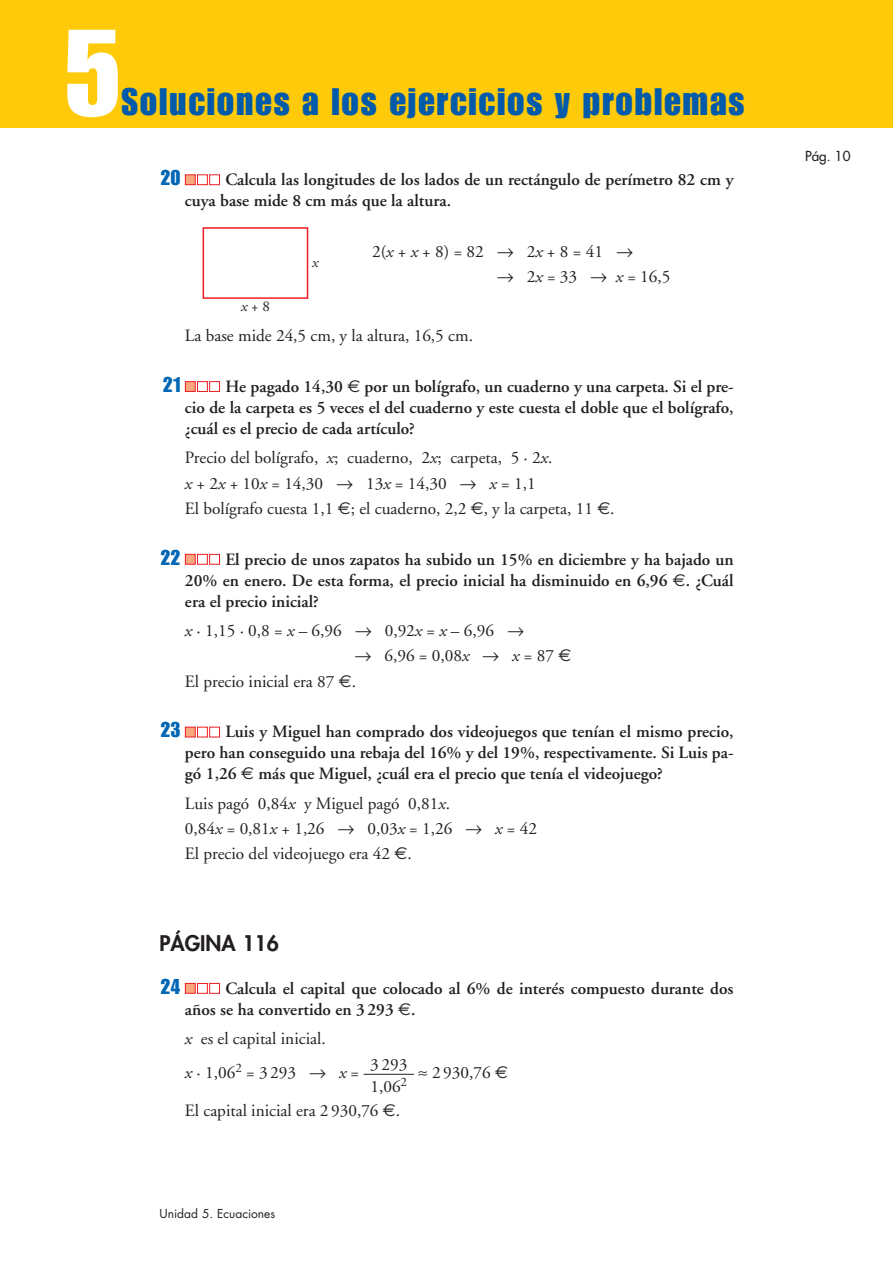
<style>
.page{position:relative;width:893px;height:1263px;background:#fff}
.page>*{position:absolute;margin:0;border:0;box-sizing:border-box;transform-origin:0 0}
.t1{font:120px "Impact";color:#fff}
.t2{font:37.5px "Impact";letter-spacing:.05em;color:#015aaa}
.t3{font:21px "Impact";color:#0166b3}
.t4{font:800 21px "Futura";color:#231f20}
.t5{font:600 17.25px/21px "Adobe Garamond";color:#231f20;text-align:justify}
.t6{font:17.25px/25.2px "Adobe Garamond";color:#231f20}
.t7{font:15px "Adobe Garamond";color:#231f20}
.t8{font:italic 15px "Adobe Garamond";color:#231f20}
.t9{font:13.5px "Futura";color:#231f20}
.t10{font:12px "Futura";color:#231f20}
.s1{font-style:italic}
.s2{font-family:"Anaya Math 1"}
.s3{font-family:"Euro Sans";font-weight:400}
.s4{font-family:"Euro Sans"}
</style>
<div class="page">
<div style="left:0;top:0;width:893px;height:128px;background:#feca0a"></div>
<hr style="left:364px;top:1074px;width:50px;height:1px;background:#231f20">
<div style="left:209px;top:983px;width:11px;height:11px;border:1px solid #ee1d23"></div>
<div style="left:197px;top:983px;width:11px;height:11px;border:1px solid #ee1d23"></div>
<div style="left:185px;top:983px;width:10px;height:10px;background:#f8a87e"></div>
<div style="left:185px;top:983px;width:11px;height:11px;border:1px solid #ee1d23"></div>
<div style="left:209px;top:727px;width:11px;height:10px;border:1px solid #ee1d23"></div>
<div style="left:197px;top:727px;width:11px;height:10px;border:1px solid #ee1d23"></div>
<div style="left:185px;top:727px;width:10px;height:10px;background:#f8a87e"></div>
<div style="left:185px;top:727px;width:11px;height:10px;border:1px solid #ee1d23"></div>
<div style="left:209px;top:554px;width:11px;height:11px;border:1px solid #ee1d23"></div>
<div style="left:197px;top:554px;width:11px;height:11px;border:1px solid #ee1d23"></div>
<div style="left:185px;top:554px;width:10px;height:10px;background:#f8a87e"></div>
<div style="left:185px;top:554px;width:11px;height:11px;border:1px solid #ee1d23"></div>
<div style="left:209px;top:381px;width:11px;height:11px;border:1px solid #ee1d23"></div>
<div style="left:197px;top:381px;width:11px;height:11px;border:1px solid #ee1d23"></div>
<div style="left:185px;top:382px;width:10px;height:9px;background:#f8a87e"></div>
<div style="left:185px;top:381px;width:11px;height:11px;border:1px solid #ee1d23"></div>
<div style="left:203px;top:227px;width:105px;height:72px;border:2px solid #ee1d23"></div>
<div style="left:209px;top:174px;width:11px;height:11px;border:1px solid #ee1d23"></div>
<div style="left:197px;top:174px;width:11px;height:11px;border:1px solid #ee1d23"></div>
<div style="left:185px;top:175px;width:10px;height:10px;background:#f8a87e"></div>
<div style="left:185px;top:174px;width:11px;height:11px;border:1px solid #ee1d23"></div>
<h1 class="t1" style="left:64px;top:30px;width:59px">5</h1>
<h2 class="t2" style="left:121px;top:89px;width:625px">Soluciones a los ejercicios y problemas</h2>
<p class="t3" style="left:161px;top:170px;width:22px">20</p>
<p class="t5" style="left:185px;top:171px;width:550px;text-indent:40px">Calcula las longitudes de los lados de un rectángulo de perímetro 82 cm y cuya base mide 8 cm más que la altura.</p>
<p class="t6" style="left:497px;top:240px;width:175px;text-indent:-125px">2(<span class="s1">x</span>+<span class="s1">x</span>+8) = 82 <span class="s2">8</span> 2<span class="s1">x</span>+8 = 41 <span class="s2">8<br>8</span> 2<span class="s1">x</span> = 33 <span class="s2">8</span> <span class="s1">x</span> = 16,5</p>
<p class="t8" style="left:312px;top:256px;width:8px">x</p>
<p class="t7" style="left:241px;top:300px;width:30px"><span class="s1">x</span> + 8</p>
<p class="t6" style="left:185px;top:325px;width:289px">La base mide 24,5 cm, y la altura, 16,5 cm.</p>
<p class="t3" style="left:163px;top:377px;width:19px">21</p>
<p class="t5" style="left:185px;top:377px;width:550px;text-indent:40px">He pagado 14,30 <span class="s3">€</span> por un bolígrafo, un cuaderno y una carpeta. Si el pre&shy;cio de la carpeta es 5 veces el del cuaderno y este cuesta el doble que el bolígrafo, ¿cuál es el precio de cada artículo?</p>
<p class="t6" style="left:185px;top:447px;width:431px">Precio del bolígrafo, <span class="s1">x</span>; cuaderno, 2<span class="s1">x</span>; carpeta, 5 · 2<span class="s1">x</span>.<br><span class="s1">x</span> + 2<span class="s1">x</span> + 10<span class="s1">x</span> = 14,30 <span class="s2">8</span> 13<span class="s1">x</span> = 14,30 <span class="s2">8</span> <span class="s1">x</span> = 1,1<br>El bolígrafo cuesta 1,1 <span class="s4">€</span>; el cuaderno, 2,2 <span class="s4">€</span>, y la carpeta, 11 <span class="s4">€</span>.</p>
<p class="t3" style="left:161px;top:550px;width:22px">22</p>
<p class="t5" style="left:185px;top:550px;width:550px;text-indent:40px">El precio de unos zapatos ha subido un 15% en diciembre y ha bajado un 20% en enero. De esta forma, el precio inicial ha disminuido en 6,96 <span class="s3">€</span>. ¿Cuál era el precio inicial?</p>
<p class="t6" style="left:185px;top:620px;width:341px"><span class="s1">x</span> · 1,15 · 0,8 = <span class="s1">x</span> – 6,96 <span class="s2">8</span> 0,92<span class="s1">x</span> = <span class="s1">x</span> – 6,96 <span class="s2">8</span></p>
<p class="t6" style="left:354px;top:645px;width:218px"><span class="s2">8</span> 6,96 = 0,08<span class="s1">x</span> <span class="s2">8</span> <span class="s1">x</span> = 87 <span class="s4">€</span></p>
<p class="t6" style="left:185px;top:670px;width:173px">El precio inicial era 87 <span class="s4">€</span>.</p>
<p class="t3" style="left:161px;top:722px;width:22px">23</p>
<p class="t5" style="left:185px;top:723px;width:550px;text-indent:40px">Luis y Miguel han comprado dos videojuegos que tenían el mismo precio, pero han conseguido una rebaja del 16% y del 19%, respectivamente. Si Luis pa&shy;gó 1,26 <span class="s3">€</span> más que Miguel, ¿cuál era el precio que tenía el videojuego?</p>
<p class="t6" style="left:185px;top:792px;width:353px">Luis pagó 0,84<span class="s1">x</span> y Miguel pagó 0,81<span class="s1">x</span>.<br>0,84<span class="s1">x</span> = 0,81<span class="s1">x</span> + 1,26 <span class="s2">8</span> 0,03<span class="s1">x</span> = 1,26 <span class="s2">8</span> <span class="s1">x</span> = 42<br>El precio del videojuego era 42 <span class="s4">€</span>.</p>
<p class="t4" style="left:159px;top:934px;width:121px">PÁGINA 116</p>
<p class="t3" style="left:161px;top:979px;width:22px">24</p>
<p class="t5" style="left:185px;top:979px;width:550px;text-indent:40px">Calcula el capital que colocado al 6% de interés compuesto durante dos años se ha convertido en 3 293 <span class="s3">€</span>.</p>
<p class="t6" style="left:185px;top:1023px;width:176px;line-height:33.8px"><span class="s1">x</span> es el capital inicial.<br><span class="s1">x</span> · 1,06<sup>2</sup> = 3 293 <span class="s2">8</span> <span class="s1">x</span> =</p>
<p class="t6" style="left:370px;top:1055px;width:39px;line-height:21.9px">3 293<br>1,06<sup>2</sup></p>
<p class="t6" style="left:418px;top:1061px;width:91px"><span class="s2">≈</span> 2 930,76 <span class="s4">€</span></p>
<p class="t6" style="left:185px;top:1099px;width:217px">El capital inicial era 2 930,76 <span class="s4">€</span>.</p>
<p class="t10" style="left:159px;top:1208px;width:117px">Unidad 5. Ecuaciones</p>
<p class="t9" style="left:805px;top:149px;width:47px">Pág. 10</p>
</div>
